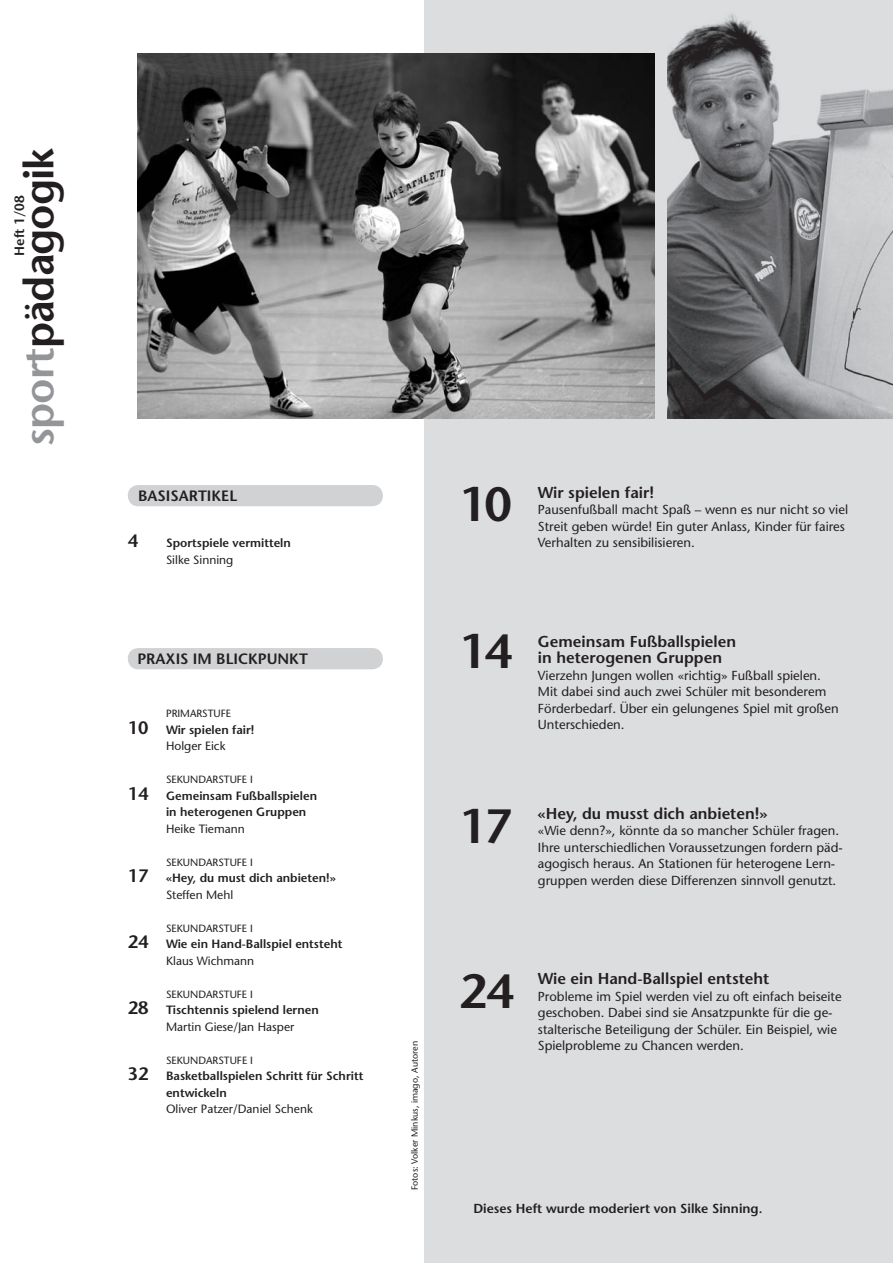
<style>
.page{position:relative;width:893px;height:1263px;background:#fff}
.page>*{position:absolute;margin:0;border:0;box-sizing:border-box;transform-origin:0 0}
.t1{font:600 48px "Stone Sans Std";letter-spacing:-.05em;color:#231f20}
.t2{font:600 42px "Stone Sans Std";letter-spacing:-.025em;color:#231f20}
.t3{font:600 18px "Stone Sans Std";color:#231f20}
.t4{font:600 15.75px/16.5px "Stone Sans Std";color:#231f20}
.t5{font:600 15px "Stone Sans Std";color:#231f20}
.t6{font:600 13.5px "Stone Sans Std";color:#231f20}
.t7{font:500 13.05px/16.5px "Stone Sans Std";color:#231f20}
.t8{font:600 13.05px "Stone Sans Std";color:#231f20}
.t9{font:600 12px/16.5px "Stone Sans Std";color:#231f20}
.t10{font:500 12px "Stone Sans Std";color:#231f20}
.t11{font:500 10.5px "Stone Sans Std";color:#231f20}
.t12{font:500 9px "Stone Sans Std";color:#231f20}
.s1{color:#939598}
</style>
<div class="page">
<div style="left:425px;top:0;width:468px;height:1263px;background:#dcdddf"></div>
<div style="left:128px;top:485px;width:255px;height:21px;background:#d1d2d4"></div>
<div style="left:128px;top:648px;width:255px;height:21px;background:#d1d2d4"></div>
<img style="left:668px;top:14px;width:225px;height:405px">
<img style="left:137px;top:53px;width:518px;height:366px">
<h2 class="t2" style="left:14px;top:446px;width:299px;rotate:-90deg"><span class="s1">sport</span>pädagogik</h2>
<p class="t6" style="left:11px;top:256px;width:62px;rotate:-90deg">Heft 1/08</p>
<p class="t5" style="left:138px;top:487px;width:100px">BASISARTIKEL</p>
<h3 class="t3" style="left:128px;top:530px;width:12px">4</h3>
<p class="t9" style="left:166px;top:535px;width:126px">Sportspiele vermitteln</p>
<p class="t10" style="left:166px;top:552px;width:69px">Silke Sinning</p>
<p class="t5" style="left:137px;top:649px;width:172px">PRAXIS IM BLICKPUNKT</p>
<p class="t11" style="left:166px;top:707px;width:67px">PRIMARSTUFE</p>
<h3 class="t3" style="left:128px;top:716px;width:22px">10</h3>
<p class="t9" style="left:166px;top:721px;width:90px">Wir spielen fair!</p>
<p class="t10" style="left:166px;top:739px;width:61px">Holger Eick</p>
<p class="t11" style="left:166px;top:773px;width:88px">SEKUNDARSTUFE I</p>
<h3 class="t3" style="left:128px;top:782px;width:22px">14</h3>
<p class="t9" style="left:166px;top:787px;width:153px">Gemeinsam Fußballspielen in heterogenen Gruppen</p>
<p class="t10" style="left:166px;top:821px;width:80px">Heike Tiemann</p>
<p class="t11" style="left:166px;top:856px;width:88px">SEKUNDARSTUFE I</p>
<h3 class="t3" style="left:128px;top:865px;width:22px">17</h3>
<p class="t9" style="left:166px;top:869px;width:171px">«Hey, du must dich anbieten!»</p>
<p class="t10" style="left:166px;top:887px;width:69px">Steffen Mehl</p>
<p class="t11" style="left:166px;top:922px;width:88px">SEKUNDARSTUFE I</p>
<h3 class="t3" style="left:128px;top:931px;width:22px">24</h3>
<p class="t9" style="left:166px;top:935px;width:178px">Wie ein Hand-Ballspiel entsteht</p>
<p class="t10" style="left:166px;top:953px;width:90px">Klaus Wichmann</p>
<p class="t11" style="left:166px;top:988px;width:88px">SEKUNDARSTUFE I</p>
<h3 class="t3" style="left:128px;top:997px;width:22px">28</h3>
<p class="t9" style="left:166px;top:1001px;width:154px">Tischtennis spielend lernen</p>
<p class="t10" style="left:166px;top:1019px;width:130px">Martin Giese/Jan Hasper</p>
<p class="t11" style="left:166px;top:1054px;width:88px">SEKUNDARSTUFE I</p>
<h3 class="t3" style="left:128px;top:1063px;width:22px">32</h3>
<p class="t9" style="left:166px;top:1067px;width:199px">Basketballspielen Schritt für Schritt entwickeln</p>
<p class="t10" style="left:166px;top:1102px;width:148px">Oliver Patzer/Daniel Schenk</p>
<p class="t12" style="left:409px;top:1190px;width:151px;rotate:-90deg">Fotos: Volker Minkus, imago, Autoren</p>
<h1 class="t1" style="left:459px;top:476px;width:54px">10</h1>
<p class="t4" style="left:538px;top:484px;width:118px">Wir spielen fair!</p>
<p class="t7" style="left:538px;top:501px;width:312px">Pausenfußball macht Spaß – wenn es nur nicht so viel<br>Streit geben würde! Ein guter Anlass, Kinder für faires<br>Verhalten zu sensibilisieren.</p>
<h1 class="t1" style="left:459px;top:623px;width:54px">14</h1>
<p class="t4" style="left:538px;top:633px;width:200px">Gemeinsam Fußballspielen in heterogenen Gruppen</p>
<p class="t7" style="left:538px;top:667px;width:302px">Vierzehn Jungen wollen «richtig» Fußball spielen.<br>Mit dabei sind auch zwei Schüler mit besonderem Förderbedarf. Über ein gelungenes Spiel mit großen Unterschieden.</p>
<h1 class="t1" style="left:459px;top:797px;width:54px">17</h1>
<p class="t4" style="left:538px;top:805px;width:231px">«Hey, du musst dich anbieten!»</p>
<p class="t7" style="left:538px;top:822px;width:306px">«Wie denn?», könnte da so mancher Schüler fragen.<br>Ihre unterschiedlichen Voraussetzungen fordern päd&shy;agogisch heraus. An Stationen für heterogene Lern&shy;gruppen werden diese Differenzen sinnvoll genutzt.</p>
<h1 class="t1" style="left:459px;top:962px;width:56px">24</h1>
<p class="t4" style="left:538px;top:970px;width:233px">Wie ein Hand-Ballspiel entsteht</p>
<p class="t7" style="left:538px;top:988px;width:305px">Probleme im Spiel werden viel zu oft einfach beiseite geschoben. Dabei sind sie Ansatzpunkte für die ge&shy;stalterische Beteiligung der Schüler. Ein Beispiel, wie Spielprobleme zu Chancen werden.</p>
<p class="t8" style="left:473px;top:1200px;width:291px">Dieses Heft wurde moderiert von Silke Sinning.</p>
</div>
